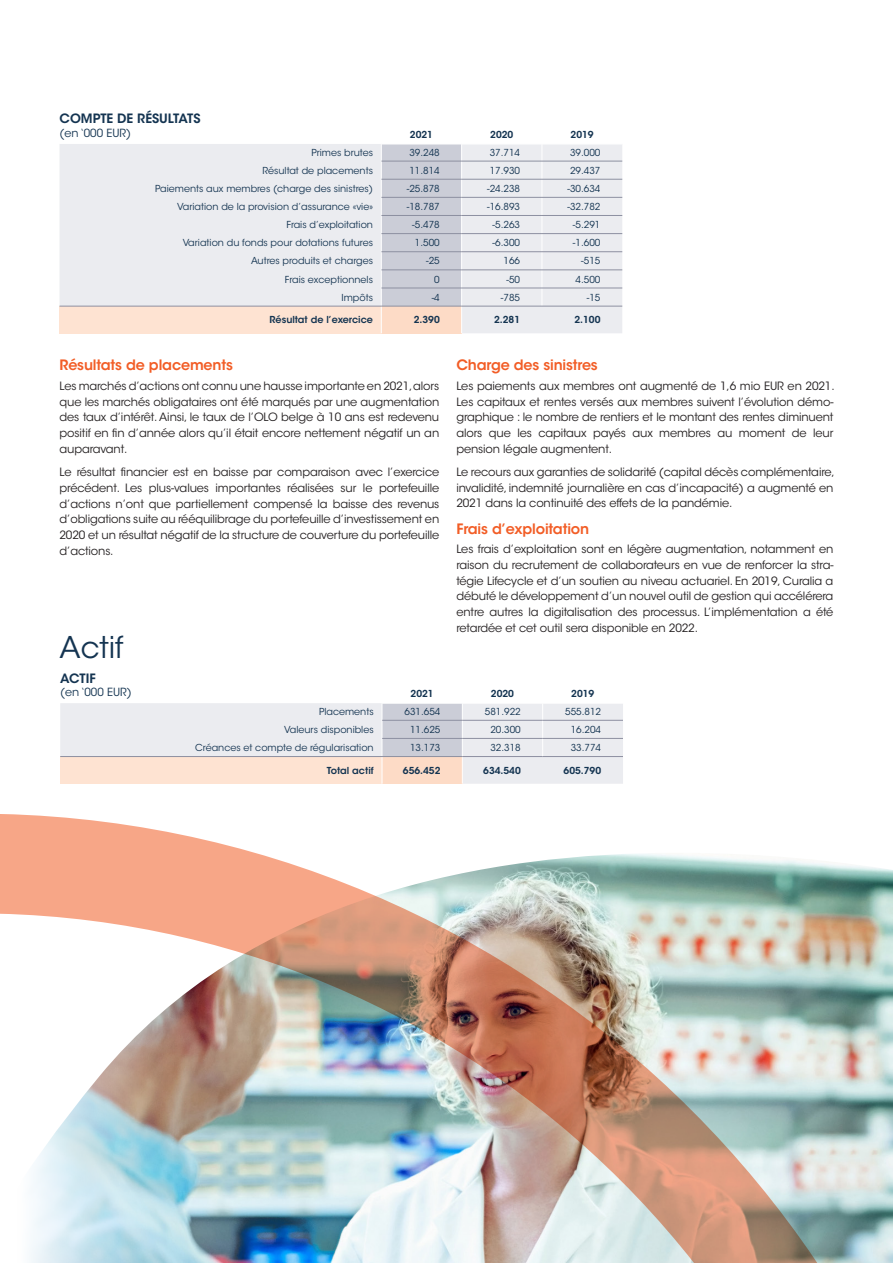
<style>
.page{position:relative;width:893px;height:1263px;background:#fff}
.page>*{position:absolute;margin:0;border:0;box-sizing:border-box;transform-origin:0 0}
.corps{font:29.85px "ITC Avant Garde Std";color:#143451}
.corps-2{font:600 14.25px "ITC Avant Garde Std";letter-spacing:-.01em;color:#f25d26}
.t1{font:600 12.75px "ITC Avant Garde Std";color:#143451}
.corps-3{font:11.4px/15.6px "ITC Avant Garde Std";letter-spacing:-.01em;color:#231f20;text-align:justify}
.t2{font:11.25px "ITC Avant Garde Std";color:#143451}
.t3{font:9.6px "ITC Avant Garde Std";color:#143451}
.t4{font:600 9.6px "ITC Avant Garde Std";color:#143451}
</style>
<div class="page">
<img style="left:0;top:814px;width:893px;height:449px">
<div style="left:60px;top:703px;width:563px;height:81px;background:#ebecf0"></div>
<div style="left:60px;top:756px;width:322px;height:28px;background:#fee3d2"></div>
<hr style="left:462px;top:703px;width:81px;height:1px;background:#fff">
<hr style="left:543px;top:703px;width:80px;height:1px;background:#fff">
<svg style="left:382px;top:703px;width:81px;height:81px;background:#ddd2d2"></svg>
<svg style="left:542px;top:704px;width:1px;height:52px"></svg>
<hr style="left:382px;top:720px;width:80px;height:1px;background:#8d90a1">
<hr style="left:462px;top:720px;width:81px;height:1px;background:#8d90a1">
<hr style="left:543px;top:720px;width:80px;height:1px;background:#8d90a1">
<hr style="left:382px;top:738px;width:80px;height:1px;background:#8d90a1">
<hr style="left:462px;top:738px;width:81px;height:1px;background:#8d90a1">
<hr style="left:543px;top:738px;width:80px;height:1px;background:#8d90a1">
<hr style="left:382px;top:756px;width:80px;height:1px;background:#8d90a1">
<hr style="left:462px;top:756px;width:81px;height:1px;background:#8d90a1">
<hr style="left:543px;top:756px;width:80px;height:1px;background:#8d90a1">
<hr style="left:60px;top:756px;width:322px;height:1px;background:#8d90a1">
<div style="left:60px;top:144px;width:562px;height:189px;background:#ebecf0"></div>
<div style="left:60px;top:306px;width:321px;height:27px;background:#fee3d2"></div>
<hr style="left:462px;top:144px;width:80px;height:1px;background:#fff">
<hr style="left:542px;top:144px;width:80px;height:1px;background:#fff">
<svg style="left:381px;top:144px;width:81px;height:189px;background:#d2cfd5"></svg>
<svg style="left:542px;top:145px;width:1px;height:161px"></svg>
<hr style="left:381px;top:161px;width:81px;height:1px;background:#8d90a1">
<hr style="left:462px;top:161px;width:80px;height:1px;background:#8d90a1">
<hr style="left:542px;top:161px;width:80px;height:1px;background:#8d90a1">
<hr style="left:381px;top:179px;width:81px;height:1px;background:#8d90a1">
<hr style="left:462px;top:179px;width:80px;height:1px;background:#8d90a1">
<hr style="left:542px;top:179px;width:80px;height:1px;background:#8d90a1">
<hr style="left:381px;top:197px;width:81px;height:1px;background:#8d90a1">
<hr style="left:462px;top:197px;width:80px;height:1px;background:#8d90a1">
<hr style="left:542px;top:197px;width:80px;height:1px;background:#8d90a1">
<hr style="left:381px;top:215px;width:81px;height:1px;background:#8d90a1">
<hr style="left:462px;top:215px;width:80px;height:1px;background:#8d90a1">
<hr style="left:542px;top:215px;width:80px;height:1px;background:#8d90a1">
<hr style="left:381px;top:233px;width:81px;height:1px;background:#8d90a1">
<hr style="left:462px;top:233px;width:80px;height:1px;background:#8d90a1">
<hr style="left:542px;top:233px;width:80px;height:1px;background:#8d90a1">
<hr style="left:381px;top:251px;width:81px;height:1px;background:#8d90a1">
<hr style="left:462px;top:251px;width:80px;height:1px;background:#8d90a1">
<hr style="left:542px;top:251px;width:80px;height:1px;background:#8d90a1">
<hr style="left:381px;top:270px;width:81px;height:1px;background:#8d90a1">
<hr style="left:462px;top:270px;width:80px;height:1px;background:#8d90a1">
<hr style="left:542px;top:270px;width:80px;height:1px;background:#8d90a1">
<hr style="left:381px;top:288px;width:81px;height:1px;background:#8d90a1">
<hr style="left:462px;top:288px;width:80px;height:1px;background:#8d90a1">
<hr style="left:542px;top:288px;width:80px;height:1px;background:#8d90a1">
<hr style="left:381px;top:306px;width:81px;height:1px;background:#8d90a1">
<hr style="left:462px;top:306px;width:80px;height:1px;background:#8d90a1">
<hr style="left:542px;top:306px;width:80px;height:1px;background:#8d90a1">
<hr style="left:60px;top:306px;width:321px;height:1px;background:#8d90a1">
<p class="t1" style="left:60px;top:111px;width:143px">COMPTE DE RÉSULTATS</p>
<p class="t2" style="left:60px;top:126px;width:73px">(en ‘000 EUR)</p>
<p class="t4" style="left:410px;top:129px;width:25px">2021</p>
<p class="t4" style="left:490px;top:129px;width:25px">2020</p>
<p class="t4" style="left:571px;top:129px;width:25px">2019</p>
<p class="t3" style="left:311px;top:147px;width:63px">Primes brutes</p>
<p class="t3" style="left:409px;top:147px;width:32px">39.248</p>
<p class="t3" style="left:490px;top:147px;width:32px">37.714</p>
<p class="t3" style="left:570px;top:147px;width:32px">39.000</p>
<p class="t3" style="left:262px;top:164px;width:112px">Résultat de placements</p>
<p class="t3" style="left:409px;top:164px;width:32px">11.814</p>
<p class="t3" style="left:490px;top:164px;width:32px">17.930</p>
<p class="t3" style="left:570px;top:164px;width:32px">29.437</p>
<p class="t3" style="left:155px;top:183px;width:219px">Paiements aux membres (charge des sinistres)</p>
<p class="t3" style="left:407px;top:183px;width:34px">-25.878</p>
<p class="t3" style="left:487px;top:183px;width:34px">-24.238</p>
<p class="t3" style="left:567px;top:183px;width:34px">-30.634</p>
<p class="t3" style="left:177px;top:201px;width:197px">Variation de la provision d’assurance «vie»</p>
<p class="t3" style="left:407px;top:201px;width:34px">-18.787</p>
<p class="t3" style="left:487px;top:201px;width:34px">-16.893</p>
<p class="t3" style="left:567px;top:201px;width:34px">-32.782</p>
<p class="t3" style="left:286px;top:219px;width:88px">Frais d’exploitation</p>
<p class="t3" style="left:412px;top:219px;width:29px">-5.478</p>
<p class="t3" style="left:493px;top:219px;width:29px">-5.263</p>
<p class="t3" style="left:573px;top:219px;width:29px">-5.291</p>
<p class="t3" style="left:183px;top:237px;width:192px">Variation du fonds pour dotations futures</p>
<p class="t3" style="left:415px;top:237px;width:26px">1.500</p>
<p class="t3" style="left:493px;top:237px;width:29px">-6.300</p>
<p class="t3" style="left:573px;top:237px;width:29px">-1.600</p>
<p class="t3" style="left:251px;top:255px;width:123px">Autres produits et charges</p>
<p class="t3" style="left:426px;top:255px;width:15px">-25</p>
<p class="t3" style="left:503px;top:255px;width:18px">166</p>
<p class="t3" style="left:581px;top:255px;width:21px">-515</p>
<p class="t3" style="left:285px;top:273px;width:90px">Frais exceptionnels</p>
<p class="t3" style="left:434px;top:273px;width:7px">0</p>
<p class="t3" style="left:506px;top:273px;width:15px">-50</p>
<p class="t3" style="left:576px;top:273px;width:26px">4.500</p>
<p class="t3" style="left:342px;top:291px;width:33px">Impôts</p>
<p class="t3" style="left:432px;top:291px;width:10px">-4</p>
<p class="t3" style="left:501px;top:291px;width:21px">-785</p>
<p class="t3" style="left:587px;top:291px;width:15px">-15</p>
<p class="t4" style="left:270px;top:314px;width:105px">Résultat de l’exercice</p>
<p class="t4" style="left:414px;top:314px;width:28px">2.390</p>
<p class="t4" style="left:494px;top:314px;width:28px">2.281</p>
<p class="t4" style="left:574px;top:314px;width:28px">2.100</p>
<p class="corps-2" style="left:60px;top:356px;width:175px">Résultats de placements</p>
<p class="corps-3" style="left:60px;top:378px;width:381px">Les marchés d’actions ont connu une hausse importante en 2021, alors que les marchés obligataires ont été marqués par une augmentation des taux d’intérêt. Ainsi, le taux de l’OLO belge à 10 ans est redevenu positif en fin d’année alors qu’il était encore nettement négatif un an auparavant.</p>
<p class="corps-3" style="left:60px;top:465px;width:381px">Le résultat financier est en baisse par comparaison avec l’exercice précédent. Les plus-values importantes réalisées sur le portefeuille d’actions n’ont que partiellement compensé la baisse des revenus d’obligations suite au rééquilibrage du portefeuille d’investissement en 2020 et un résultat négatif de la structure de couverture du portefeuille d’actions.</p>
<p class="corps" style="left:60px;top:629px;width:66px">Actif</p>
<p class="corps-2" style="left:456px;top:356px;width:143px">Charge des sinistres</p>
<p class="corps-3" style="left:456px;top:378px;width:380px">Les paiements aux membres ont augmenté de 1,6 mio EUR en 2021.<br>Les capitaux et rentes versés aux membres suivent l’évolution démo&shy;graphique : le nombre de rentiers et le montant des rentes diminuent alors que les capitaux payés aux membres au moment de leur pension légale augmentent.</p>
<p class="corps-3" style="left:456px;top:464px;width:380px">Le recours aux garanties de solidarité (capital décès complémentaire, invalidité, indemnité journalière en cas d’incapacité) a augmenté en 2021 dans la continuité des effets de la pandémie.</p>
<p class="corps-2" style="left:456px;top:519px;width:134px">Frais d’exploitation</p>
<p class="corps-3" style="left:456px;top:541px;width:379px">Les frais d’exploitation sont en légère augmentation, notamment en raison du recrutement de collaborateurs en vue de renforcer la stra&shy;tégie Lifecycle et d’un soutien au niveau actuariel. En 2019, Curalia a débuté le développement d’un nouvel outil de gestion qui accélérera entre autres la digitalisation des processus. L’implémentation a été retardée et cet outil sera disponible en 2022.</p>
<p class="t1" style="left:60px;top:670px;width:37px">ACTIF</p>
<p class="t2" style="left:60px;top:685px;width:73px">(en ‘000 EUR)</p>
<p class="t4" style="left:411px;top:688px;width:25px">2021</p>
<p class="t4" style="left:491px;top:688px;width:25px">2020</p>
<p class="t4" style="left:571px;top:688px;width:25px">2019</p>
<p class="t3" style="left:319px;top:706px;width:56px">Placements</p>
<p class="t3" style="left:405px;top:706px;width:37px">631.654</p>
<p class="t3" style="left:485px;top:706px;width:37px">581.922</p>
<p class="t3" style="left:565px;top:706px;width:37px">555.812</p>
<p class="t3" style="left:284px;top:724px;width:91px">Valeurs disponibles</p>
<p class="t3" style="left:410px;top:724px;width:32px">11.625</p>
<p class="t3" style="left:490px;top:724px;width:32px">20.300</p>
<p class="t3" style="left:571px;top:724px;width:32px">16.204</p>
<p class="t3" style="left:195px;top:742px;width:180px">Créances et compte de régularisation</p>
<p class="t3" style="left:410px;top:742px;width:32px">13.173</p>
<p class="t3" style="left:490px;top:742px;width:32px">32.318</p>
<p class="t3" style="left:571px;top:742px;width:32px">33.774</p>
<p class="t4" style="left:327px;top:764px;width:48px">Total actif</p>
<p class="t4" style="left:403px;top:764px;width:39px">656.452</p>
<p class="t4" style="left:483px;top:764px;width:39px">634.540</p>
<p class="t4" style="left:564px;top:764px;width:39px">605.790</p>
</div>
